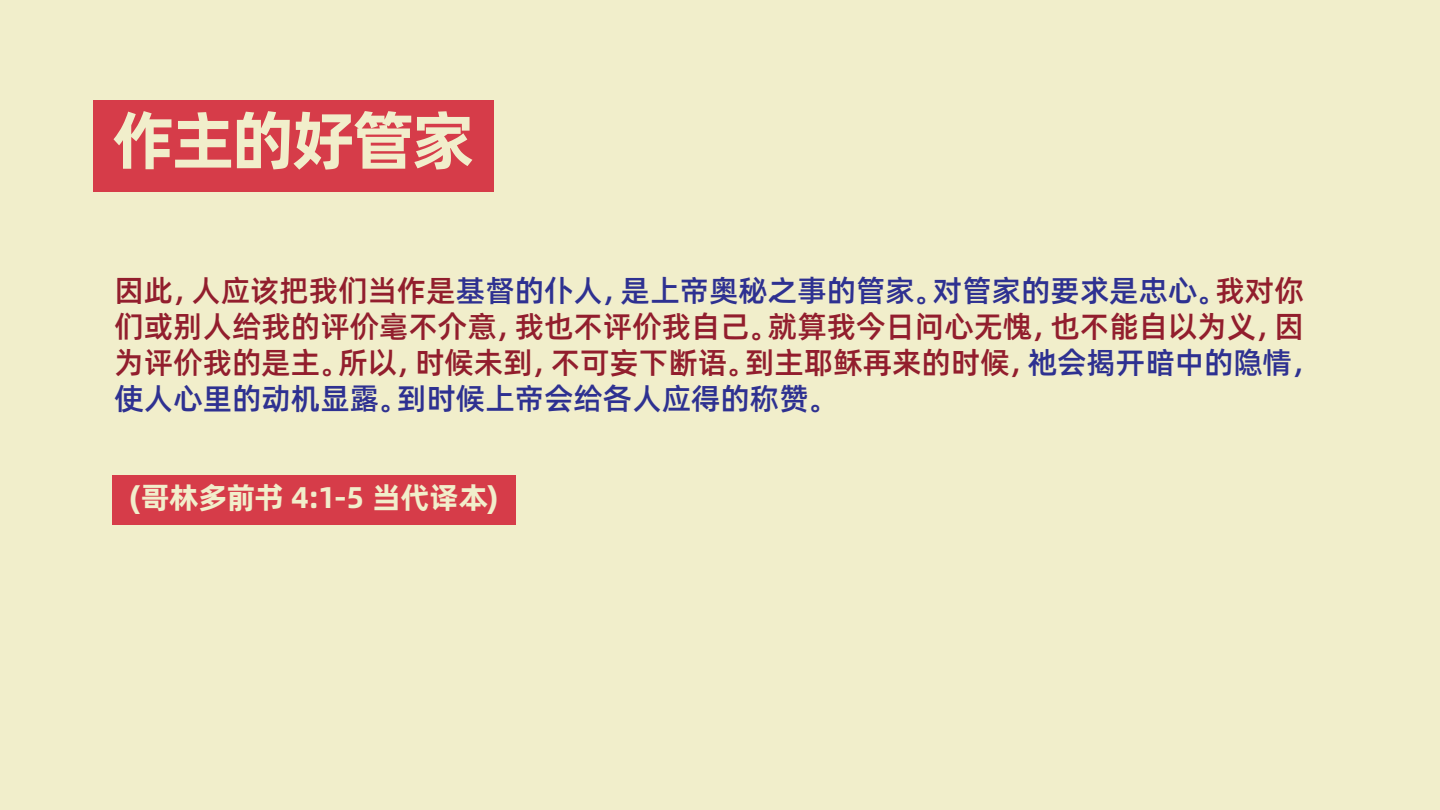
<style>
.page{position:relative;width:1440px;height:810px;background:#f1eecb}
.page>*{position:absolute;margin:0;border:0;box-sizing:border-box;transform-origin:0 0}
.t1{font:700 64.5px "Alibaba Pu Hui Ti";letter-spacing:-.055em;color:#f1eecb}
.t2{font:500 30px/36px "Alibaba Pu Hui Ti";color:#921e2d}
.t3{font:700 30px "Alibaba Pu Hui Ti";letter-spacing:-.02em;color:#f1eecb}
.s1{color:#2e3191}
</style>
<div class="page">
<div style="left:94px;top:100px;width:400px;height:92px;background:#d63c49"></div>
<div style="left:112px;top:475px;width:404px;height:50px;background:#d63c49"></div>
<h1 class="t1" style="left:113px;top:89px;width:364px">作主的好管家</h1>
<p class="t2" style="left:115px;top:271px;width:1197px">因此，人应该把我们当作是<span class="s1">基督的仆人，是上帝奥秘之事的管家。对管家的要求是忠心。</span>我对你们或别人给我的评价毫不介意，我也不评价我自己。就算我今日问心无愧，也不能自以为义，因为评价我的是主。所以，时候未到，不可妄下断语。到主耶稣再来的时候，<span class="s1">祂会揭开暗中的隐情，使人心里的动机显露。到时候上帝会给各人应得的称赞。</span></p>
<p class="t3" style="left:129px;top:474px;width:371px">(哥林多前书 4:1-5 当代译本)</p>
</div>
